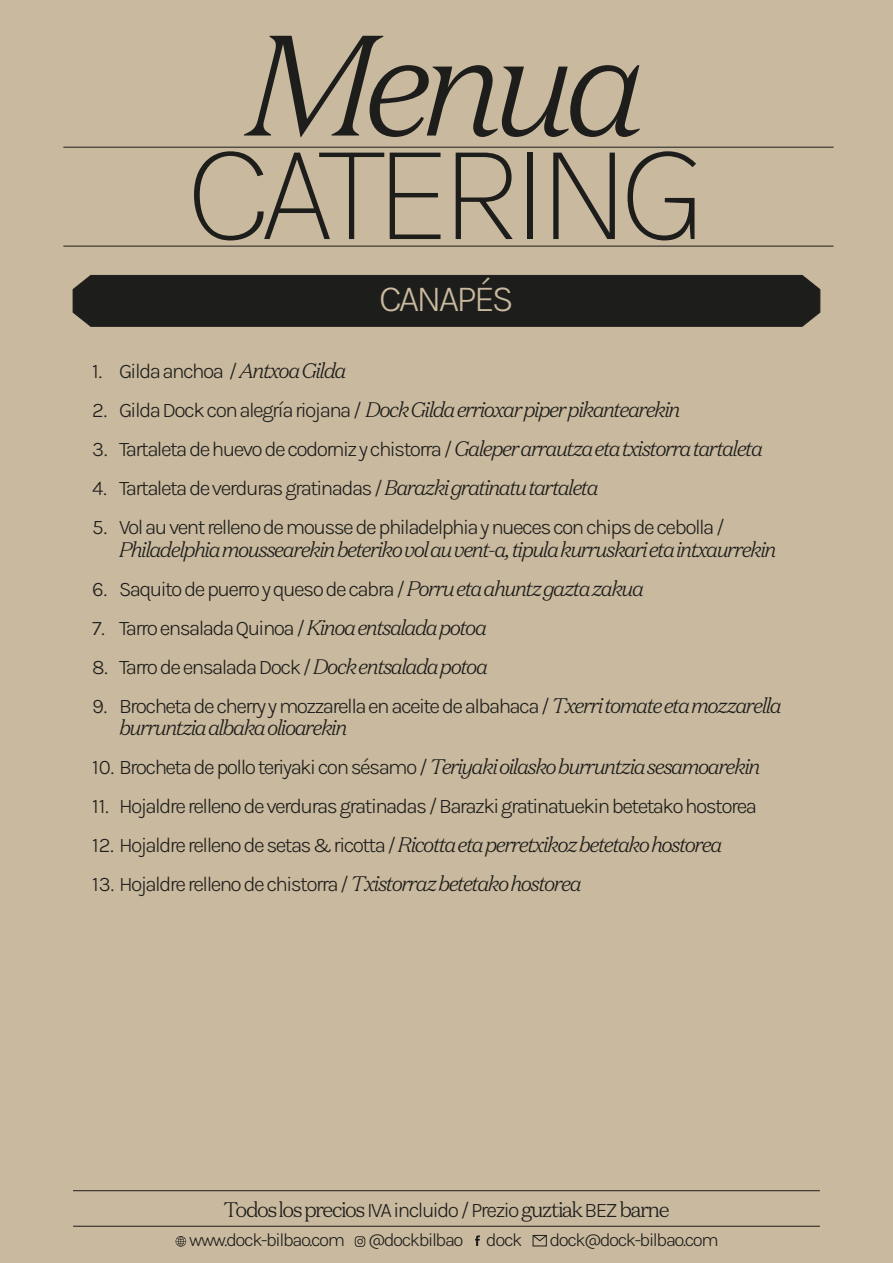
<style>
.page{position:relative;width:893px;height:1263px;background:#c9b99e}
.page>*{position:absolute;margin:0;border:0;box-sizing:border-box;transform-origin:0 0}
.t1{font:200 142.5px "Karla";letter-spacing:-.075em;color:#1d1d1b}
.t2{font:italic 300 142.5px "Domaine Text";letter-spacing:-.075em;color:#1d1d1b}
.t3{font:300 37.5px "Karla";letter-spacing:-.075em;color:#c9b99e}
.t4{font:300 21px "Karla";letter-spacing:-.075em;color:#1d1d1b}
.t5{font:italic 300 21px "Domaine Text";letter-spacing:-.075em;color:#1d1d1b}
.t6{font:300 21px "Domaine Text";letter-spacing:-.075em;color:#1d1d1b}
.t7{font:300 18.6px "Karla";letter-spacing:-.075em;color:#1d1d1b}
.s1{font-family:"Domaine Text";font-style:italic}
.s2{font-family:"Karla";font-style:normal}
.s3{font-family:"Karla"}
</style>
<div class="page">
<div style="left:72px;top:274px;width:749px;height:53px;background:#1d1d1b"></div>
<hr style="left:63px;top:246px;width:771px;height:1px;background:#1d1d1b">
<hr style="left:63px;top:147px;width:771px;height:1px;background:#1d1d1b">
<hr style="left:73px;top:1190px;width:747px;height:1px;background:#1d1d1b">
<hr style="left:73px;top:1226px;width:747px;height:1px;background:#1d1d1b">
<svg style="left:355px;top:1236px;width:10px;height:11px"></svg>
<svg style="left:176px;top:1236px;width:10px;height:10px"></svg>
<svg style="left:475px;top:1235px;width:5px;height:11px"></svg>
<div style="left:533px;top:1235px;width:14px;height:11px;border:1px solid #1d1d1b"></div>
<svg style="left:532px;top:1235px;width:15px;height:7px"></svg>
<h1 class="t2" style="left:247px;top:-4px;width:401px">Menua</h1>
<h1 class="t1" style="left:186px;top:108px;width:522px">CATERING</h1>
<h2 class="t3" style="left:379px;top:276px;width:136px">CANAPÉS</h2>
<p class="t4" style="left:92px;top:359px;width:256px">1. Gilda anchoa / <span class="s1">Antxoa Gilda</span></p>
<p class="t5" style="left:92px;top:397px;width:590px"><span class="s2">2. Gilda Dock con alegría riojana /</span> Dock Gilda errioxar piper pikantearekin</p>
<p class="t4" style="left:92px;top:437px;width:672px">3. Tartaleta de huevo de codorniz y chistorra / <span class="s1">Galeper arrautza eta txistorra tartaleta</span></p>
<p class="t4" style="left:92px;top:476px;width:508px">4. Tartaleta de verduras gratinadas / <span class="s1">Barazki gratinatu tartaleta</span></p>
<p class="t4" style="left:92px;top:515px;width:634px">5. Vol au vent relleno de mousse de philadelphia y nueces con chips de cebolla /</p>
<p class="t5" style="left:119px;top:536px;width:659px">Philadelphia moussearekin beteriko vol au vent-a, tipula kurruskari eta intxaurrekin</p>
<p class="t4" style="left:92px;top:576px;width:554px">6. Saquito de puerro y queso de cabra / <span class="s1">Porru eta ahuntz gazta zakua</span></p>
<p class="t4" style="left:92px;top:615px;width:397px">7. Tarro ensalada Quinoa / <span class="s1">Kinoa entsalada potoa</span></p>
<p class="t4" style="left:92px;top:654px;width:397px">8. Tarro de ensalada Dock / <span class="s1">Dock entsalada potoa</span></p>
<p class="t4" style="left:92px;top:693px;width:691px">9. Brocheta de cherry y mozzarella en aceite de albahaca / <span class="s1">Txerri tomate eta mozzarella</span></p>
<p class="t5" style="left:119px;top:715px;width:230px">burruntzia albaka olioarekin</p>
<p class="t5" style="left:92px;top:754px;width:670px"><span class="s2">10. Brocheta de pollo teriyaki con sésamo /</span> Teriyaki oilasko burruntzia sesamoarekin</p>
<p class="t4" style="left:92px;top:794px;width:666px">11. Hojaldre relleno de verduras gratinadas / Barazki gratinatuekin betetako hostorea</p>
<p class="t5" style="left:92px;top:832px;width:632px"><span class="s2">12. Hojaldre relleno de setas &amp; ricotta /</span> Ricotta eta perretxikoz betetako hostorea</p>
<p class="t4" style="left:92px;top:872px;width:491px">13. Hojaldre relleno de chistorra / <span class="s1">Txistorraz betetako hostorea</span></p>
<p class="t6" style="left:223px;top:1196px;width:448px">Todos los precios <span class="s3">IVA incluido / Prezio</span> guztiak <span class="s3">BEZ</span> barne</p>
<p class="t7" style="left:189px;top:1229px;width:335px">www.dock-bilbao.com @dockbilbao dock</p>
<p class="t7" style="left:549px;top:1229px;width:171px">dock@dock-bilbao.com</p>
</div>
